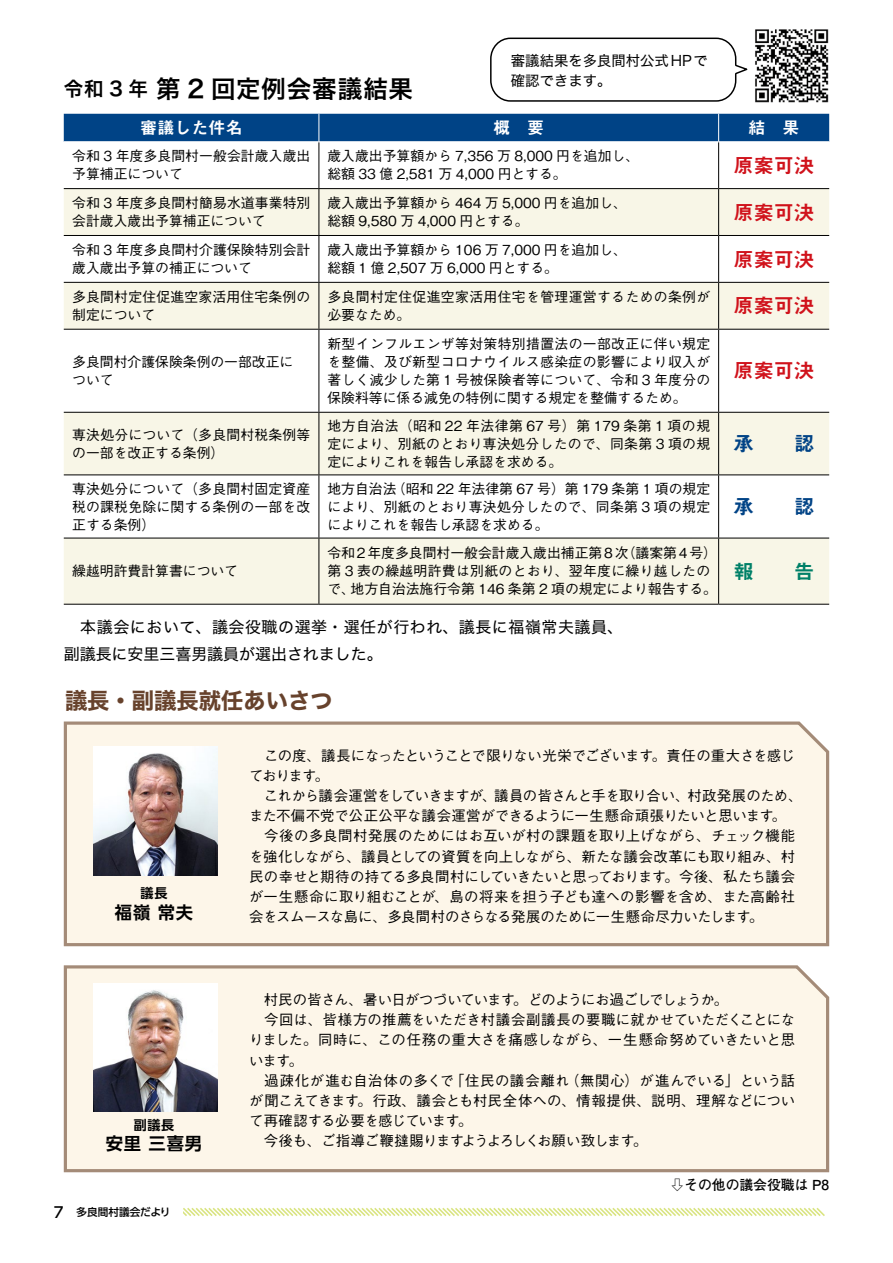
<style>
.page{position:relative;width:893px;height:1263px;background:#fff}
.page>*{position:absolute;margin:0;border:0;box-sizing:border-box;transform-origin:0 0}
.t1{font:24.45px "Hira Kaku Std W6";letter-spacing:.035em;color:#000}
.t2{font:22.35px "Hira Kaku Std W7";color:#67422c}
.t3{font:20.25px "Midashi Go Pro MB31";color:#d0121b}
.t4{font:20.25px "Midashi Go Pro MB31";color:#004386}
.t5{font:20.25px "Midashi Go Pro MB31";color:#008068}
.t6{font:19.5px "Hira Kaku Std W6";color:#000}
.t7{font:700 17.25px "UD Shin Go Pro De";letter-spacing:.05em;color:#000}
.t8{font:16.95px "Midashi Go Pro MB31";color:#fff}
.t9{font:15.9px/26.5px "Hira Kaku Std W4";letter-spacing:.035em;color:#000}
.t10{font:500 14.85px "UD Shin Go Pro";color:#000}
.t11{font:500 14.4px/20.2px "Gothic BBB Pro";letter-spacing:-.02em;color:#000}
.t12{font:500 14.4px "Gothic BBB Pro";letter-spacing:.005em;color:#000}
.t13{font:500 14.4px "Gothic BBB Pro";letter-spacing:-.055em;color:#000}
.t14{font:14.4px/20.2px "Hira Kaku Std W4";color:#000}
.t15{font:500 14.4px "Gothic BBB Pro";letter-spacing:.01em;color:#000}
.t16{font:500 14.4px "Gothic BBB Pro";letter-spacing:.04em;color:#000}
.t17{font:500 13.8px/18.1px "Gothic BBB Pro";color:#000}
.t18{font:500 13.8px/18.1px "Gothic BBB Pro";letter-spacing:.025em;color:#000}
.t19{font:700 13.8px "Futo Go B101 Pr 6 N";color:#000}
.t20{font:700 13.05px "UD Shin Go Pro De";color:#000}
.t21{font:500 10.65px "UD Shin Go Pro";color:#000}
</style>
<div class="page">
<svg style="left:183px;top:1208px;width:642px;height:8px"></svg>
<div style="left:63px;top:721px;width:767px;height:226px;background:#fdf6e9"></div>
<div style="left:63px;top:965px;width:767px;height:208px;background:#fdf6e9"></div>
<svg style="left:64px;top:189px;width:765px;height:415px;fill:#f8f6e7"></svg>
<hr style="left:318px;top:142px;width:1px;height:46px;background:#000">
<hr style="left:718px;top:142px;width:1px;height:46px;background:#000">
<hr style="left:64px;top:188px;width:255px;height:1px;background:#000">
<hr style="left:319px;top:188px;width:400px;height:1px;background:#000">
<hr style="left:318px;top:189px;width:1px;height:46px;background:#000">
<hr style="left:719px;top:188px;width:110px;height:1px;background:#000">
<hr style="left:718px;top:189px;width:1px;height:46px;background:#000">
<hr style="left:64px;top:235px;width:255px;height:1px;background:#000">
<hr style="left:319px;top:235px;width:400px;height:1px;background:#000">
<hr style="left:318px;top:236px;width:1px;height:46px;background:#000">
<hr style="left:719px;top:235px;width:110px;height:1px;background:#000">
<hr style="left:718px;top:236px;width:1px;height:46px;background:#000">
<hr style="left:64px;top:282px;width:255px;height:1px;background:#000">
<hr style="left:319px;top:282px;width:400px;height:1px;background:#000">
<hr style="left:318px;top:283px;width:1px;height:46px;background:#000">
<hr style="left:719px;top:282px;width:110px;height:1px;background:#000">
<hr style="left:718px;top:283px;width:1px;height:46px;background:#000">
<hr style="left:64px;top:329px;width:255px;height:1px;background:#000">
<hr style="left:319px;top:329px;width:400px;height:1px;background:#000">
<hr style="left:318px;top:330px;width:1px;height:82px;background:#000">
<hr style="left:719px;top:329px;width:110px;height:1px;background:#000">
<hr style="left:718px;top:330px;width:1px;height:82px;background:#000">
<hr style="left:64px;top:412px;width:255px;height:1px;background:#000">
<hr style="left:319px;top:412px;width:400px;height:1px;background:#000">
<hr style="left:318px;top:413px;width:1px;height:61px;background:#000">
<hr style="left:719px;top:412px;width:110px;height:1px;background:#000">
<hr style="left:718px;top:413px;width:1px;height:61px;background:#000">
<hr style="left:64px;top:474px;width:255px;height:1px;background:#000">
<hr style="left:319px;top:474px;width:400px;height:1px;background:#000">
<hr style="left:318px;top:475px;width:1px;height:63px;background:#000">
<hr style="left:719px;top:474px;width:110px;height:1px;background:#000">
<hr style="left:718px;top:475px;width:1px;height:63px;background:#000">
<hr style="left:64px;top:538px;width:255px;height:1px;background:#000">
<hr style="left:319px;top:538px;width:400px;height:1px;background:#000">
<hr style="left:318px;top:538px;width:1px;height:66px;background:#000">
<hr style="left:719px;top:538px;width:110px;height:1px;background:#000">
<hr style="left:718px;top:538px;width:1px;height:66px;background:#000">
<hr style="left:64px;top:604px;width:255px;height:1px;background:#000">
<hr style="left:319px;top:604px;width:400px;height:1px;background:#000">
<hr style="left:719px;top:604px;width:110px;height:1px;background:#000">
<div style="left:64px;top:114px;width:765px;height:27px;background:#004386"></div>
<img style="left:94px;top:746px;width:124px;height:129px">
<img style="left:94px;top:983px;width:124px;height:129px">
<img style="left:755px;top:29px;width:74px;height:74px">
<svg style="left:490px;top:34px;width:339px;height:68px"></svg>
<h3 class="t6" style="left:64px;top:74px;width:86px">令和3 年</h3>
<h1 class="t1" style="left:156px;top:70px;width:258px">第 2 回定例会審議結果</h1>
<p class="t14" style="left:511px;top:50px;width:198px">審議結果を多良間村公式HPで確認できます。</p>
<p class="t8" style="left:140px;top:114px;width:104px">審議した件名</p>
<p class="t17" style="left:72px;top:145px;width:240px">令和 3 年度多良間村一般会計歳入歳出予算補正について</p>
<p class="t17" style="left:327px;top:145px;width:313px">歳入歳出予算額から 7,356 万 8,000 円を追加し、</p>
<h3 class="t3" style="left:733px;top:149px;width:82px">原案可決</h3>
<p class="t8" style="left:748px;top:114px;width:53px">結　果</p>
<p class="t8" style="left:493px;top:114px;width:53px">概　要</p>
<p class="t17" style="left:327px;top:163px;width:241px">総額 33 億 2,581 万 4,000 円とする。</p>
<p class="t17" style="left:72px;top:192px;width:240px">令和 3 年度多良間村簡易水道事業特別会計歳入歳出予算補正について</p>
<p class="t17" style="left:327px;top:192px;width:301px">歳入歳出予算額から 464 万 5,000 円を追加し、</p>
<h3 class="t3" style="left:733px;top:196px;width:82px">原案可決</h3>
<p class="t17" style="left:327px;top:210px;width:203px">総額 9,580 万 4,000 円とする。</p>
<p class="t17" style="left:72px;top:239px;width:240px">令和 3 年度多良間村介護保険特別会計歳入歳出予算の補正について</p>
<p class="t17" style="left:327px;top:239px;width:301px">歳入歳出予算額から 106 万 7,000 円を追加し、</p>
<h3 class="t3" style="left:733px;top:243px;width:82px">原案可決</h3>
<p class="t17" style="left:327px;top:257px;width:232px">総額 1 億 2,507 万 6,000 円とする。</p>
<p class="t17" style="left:72px;top:286px;width:240px">多良間村定住促進空家活用住宅条例の制定について</p>
<p class="t18" style="left:327px;top:286px;width:384px">多良間村定住促進空家活用住宅を管理運営するための条例が</p>
<p class="t17" style="left:327px;top:304px;width:84px">必要なため。</p>
<p class="t17" style="left:72px;top:351px;width:223px">多良間村介護保険条例の一部改正について</p>
<p class="t17" style="left:327px;top:333px;width:384px;text-align:justify">新型インフルエンザ等対策特別措置法の一部改正に伴い規定を整備、及び新型コロナウイルス感染症の影響により収入が著しく減少した第 1 号被保険者等について、令和 3 年度分の保険料等に係る減免の特例に関する規定を整備するため。</p>
<p class="t17" style="left:72px;top:424px;width:240px">専決処分について（多良間村税条例等の一部を改正する条例(</p>
<p class="t17" style="left:327px;top:415px;width:384px;text-align:justify">地方自治法（昭和 22 年法律第 67 号）第 179 条第 1 項の規定により、別紙のとおり専決処分したので、同条第 3 項の規定によりこれを報告し承認を求める。</p>
<p class="t17" style="left:72px;top:478px;width:240px;text-align:justify">専決処分について（多良間村固定資産税の課税免除に関する条例の一部を改正する条例(</p>
<p class="t17" style="left:392px;top:478px;width:320px">（昭和 22 年法律第 67 号）第 179 条第 1 項の規定</p>
<p class="t18" style="left:327px;top:478px;width:384px">地方自治法<br>により、別紙のとおり専決処分したので、同条第 3 項の規定によりこれを報告し承認を求める。</p>
<p class="t17" style="left:72px;top:560px;width:167px">繰越明許費計算書について</p>
<p class="t17" style="left:327px;top:542px;width:391px">令和2 年度多良間村一般会計歳入歳出補正第8 （次議案第4 号(</p>
<p class="t18" style="left:327px;top:560px;width:384px">第 3 表の繰越明許費は別紙のとおり、翌年度に繰り越したの</p>
<p class="t17" style="left:351px;top:578px;width:368px">地方自治法施行令第 146 条第 2 項の規定により報告する。</p>
<p class="t17" style="left:327px;top:578px;width:29px">で、</p>
<p class="t9" style="left:64px;top:614px;width:561px">　本議会において、議会役職の選挙・選任が行われ、議長に福嶺常夫議員、副議長に安里三喜男議員が選出されました。</p>
<h2 class="t2" style="left:65px;top:683px;width:269px">議長・副議長就任あいさつ</h2>
<h3 class="t3" style="left:733px;top:290px;width:82px">原案可決</h3>
<h3 class="t3" style="left:733px;top:355px;width:82px">原案可決</h3>
<h3 class="t4" style="left:733px;top:427px;width:82px">承　　認</h3>
<h3 class="t4" style="left:733px;top:490px;width:82px">承　　認</h3>
<h3 class="t5" style="left:733px;top:555px;width:82px">報　　告</h3>
<p class="t20" style="left:141px;top:883px;width:28px">議長</p>
<p class="t7" style="left:115px;top:898px;width:80px">福嶺常夫</p>
<p class="t20" style="left:134px;top:1114px;width:42px">副議長</p>
<p class="t7" style="left:106px;top:1130px;width:98px">安里三喜男</p>
<p class="t10" style="left:54px;top:1200px;width:11px">7</p>
<p class="t21" style="left:77px;top:1203px;width:95px">多良間村議会だより</p>
<p class="t11" style="left:249px;top:743px;width:555px">　この度、議長になったということで限りない光栄でございます。責任の重大さを感じております。<br>　これから議会運営をしていきますが、議員の皆さんと手を取り合い、村政発展のため、また不偏不党で公正公平な議会運営ができるように一生懸命頑張りたいと思います。　今後の多良間村発展のためにはお互いが村の課題を取り上げながら、チェック機能を強化しながら、議員としての資質を向上しながら、新たな議会改革にも取り組み、村民の幸せと期待の持てる多良間村にしていきたいと思っております。今後、私たち議会が一生懸命に取り組むことが、島の将来を担う子ども達への影響を含め、また高齢社会をスムースな島に、多良間村のさらなる発展のために一生懸命尽力いたします。</p>
<p class="t13" style="left:249px;top:988px;width:480px">　村民の皆さん、暑い日がつづいています。どのようにお過ごしでしょうか。</p>
<p class="t12" style="left:249px;top:1008px;width:547px">　今回は、皆様方の推薦をいただき村議会副議長の要職に就かせていただくことにな</p>
<p class="t11" style="left:249px;top:1028px;width:547px">りました。同時に、この任務の重大さを痛感しながら、一生懸命努めていきたいと思</p>
<p class="t11" style="left:249px;top:1048px;width:55px">います。</p>
<p class="t15" style="left:565px;top:1069px;width:232px">（無関心）が進んでいる」という話</p>
<p class="t16" style="left:450px;top:1069px;width:121px">「住民の議会離れ</p>
<p class="t11" style="left:249px;top:1068px;width:547px">　過疎化が進む自治体の多くで<br>が聞こえてきます。行政、議会とも村民全体への、情報提供、説明、理解などについて再確認する必要を感じています。<br>　今後も、ご指導ご鞭撻賜りますようよろしくお願い致します。</p>
<p class="t19" style="left:670px;top:1174px;width:160px">⇩その他の議会役職は P8</p>
</div>
